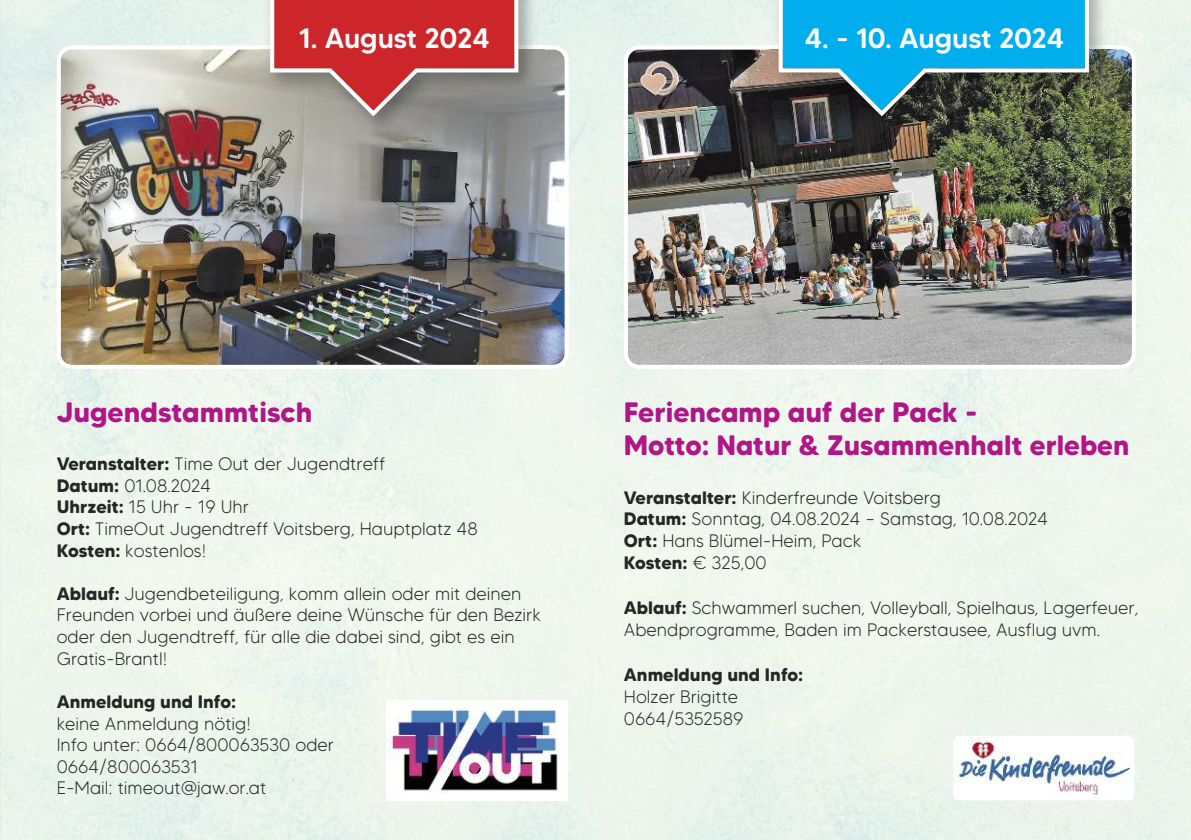
<style>
.page{position:relative;width:1191px;height:840px;background:#fff}
.page>*{position:absolute;margin:0;border:0;box-sizing:border-box;transform-origin:0 0}
.t1{font:700 28px/33.6px "MADE Tommy Soft";color:#b01688}
.t2{font:500 28px "MADE Tommy Soft";letter-spacing:-.02em;color:#fff}
.t3{font:300 18px/21.6px "MADE Tommy Soft";color:#272627}
.t4{font:700 18px "MADE Tommy Soft";color:#272627}
.s1{font-weight:700}
</style>
<div class="page">
<img style="left:57px;top:45px;width:512px;height:324px">
<img style="left:261px;top:0;width:284px;height:143px">
<svg style="left:270px;top:0;width:248px;height:116px;background:#bb5253"></svg>
<img style="left:624px;top:45px;width:511px;height:324px">
<img style="left:769px;top:0;width:346px;height:143px">
<svg style="left:778px;top:0;width:311px;height:116px;background:#238fb3"></svg>
<img style="left:389px;top:700px;width:170px;height:93px">
<img style="left:954px;top:736px;width:179px;height:63px;border-radius:6px">
<h1 class="t2" style="left:299px;top:28px;width:192px">1. August 2024</h1>
<h1 class="t2" style="left:804px;top:28px;width:261px">4. - 10. August 2024</h1>
<h1 class="t1" style="left:57px;top:397px;width:257px">Jugendstammtisch</h1>
<p class="t3" style="left:57px;top:454px;width:422px"><span class="s1">Veranstalter:</span> Time Out der Jugendtreff<br><span class="s1">Datum:</span> 01.08.2024<br><span class="s1">Uhrzeit:</span> 15 Uhr - 19 Uhr<br><span class="s1">Ort:</span> TimeOut Jugendtreff Voitsberg, Hauptplatz 48<br><span class="s1">Kosten:</span> kostenlos!</p>
<p class="t3" style="left:57px;top:584px;width:486px"><span class="s1">Ablauf:</span> Jugendbeteiligung, komm allein oder mit deinen Freunden vorbei und äußere deine Wünsche für den Bezirk oder den Jugendtreff, für alle die dabei sind, gibt es ein Gratis-Brantl!</p>
<p class="t4" style="left:57px;top:695px;width:181px">Anmeldung und Info:</p>
<p class="t3" style="left:57px;top:713px;width:279px">keine Anmeldung nötig!<br>Info unter: 0664/800063530 oder<br>0664/800063531<br>E-Mail: timeout@jaw.or.at</p>
<h1 class="t1" style="left:624px;top:397px;width:507px">Feriencamp auf der Pack -<br>Motto: Natur &amp; Zusammenhalt erleben</h1>
<p class="t3" style="left:624px;top:488px;width:426px"><span class="s1">Veranstalter:</span> Kinderfreunde Voitsberg<br><span class="s1">Datum:</span> Sonntag, 04.08.2024 – Samstag, 10.08.2024<br><span class="s1">Ort:</span> Hans Blümel-Heim, Pack<br><span class="s1">Kosten:</span> € 325,00</p>
<p class="t3" style="left:624px;top:598px;width:516px"><span class="s1">Ablauf:</span> Schwammerl suchen, Volleyball, Spielhaus, Lagerfeuer,<br>Abendprogramme, Baden im Packerstausee, Ausflug uvm.</p>
<p class="t4" style="left:624px;top:668px;width:181px">Anmeldung und Info:</p>
<p class="t3" style="left:624px;top:687px;width:121px">Holzer Brigitte<br>0664/5352589</p>
</div>
